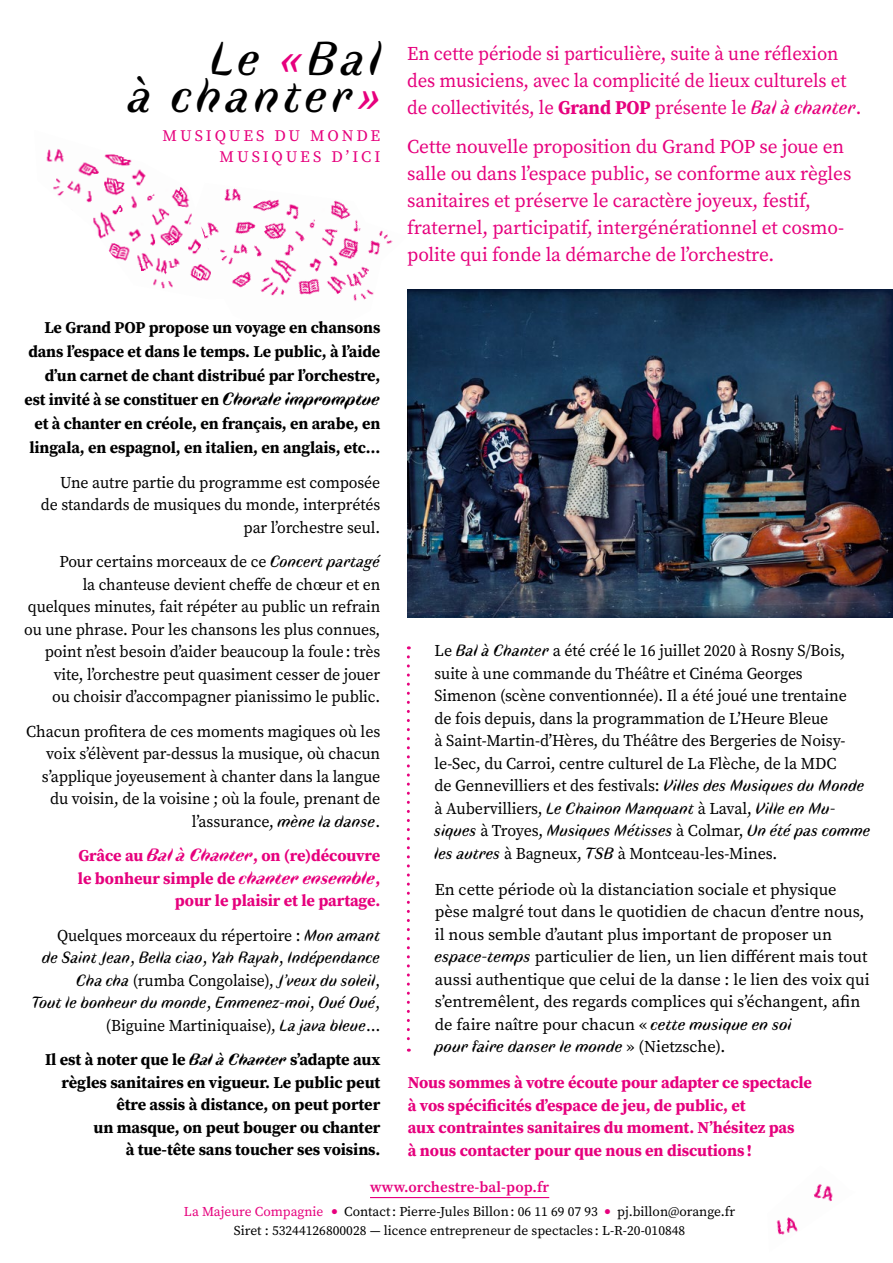
<style>
.page{position:relative;width:893px;height:1263px;background:#fff}
.page>*{position:absolute;margin:0;border:0;box-sizing:border-box;transform-origin:0 0}
.t1{font:italic 48px/37.5px "Faune Text";letter-spacing:.08em;color:#000;text-align:right}
.t2{font:19.5px/27px "Source Serif Pro";letter-spacing:-.005em;color:#e6007d}
.t3{font:19.5px/27px "Source Serif Pro";letter-spacing:-.005em;color:#e6007d;scale:.96 1}
.t4{font:16.5px/22.5px "Source Serif Pro";letter-spacing:-.005em;color:#000}
.t5{font:700 16.5px/24px "Source Serif Pro";letter-spacing:-.005em;color:#000;text-align:right}
.t6{font:16.5px/22.5px "Source Serif Pro";letter-spacing:-.005em;color:#000;text-align:right;scale:.96 1}
.t7{font:700 16.5px/22.5px "Source Serif Pro";letter-spacing:-.005em;color:#e6007d}
.t8{font:italic 16.5px/22.5px "Faune Text";letter-spacing:-.005em;color:#000}
.t9{font:italic 16.5px/22.5px "Faune Text";letter-spacing:-.005em;color:#000;text-align:right;scale:.96 1}
.t10{font:16.05px/21px "Source Serif Pro";letter-spacing:.17em;color:#e6007d;text-align:right}
.t11{font:600 15px "Source Serif Pro";letter-spacing:.01em;color:#e6007d}
.t12{font:13.5px/19.5px "Source Serif Pro";color:#000;text-align:center}
.s1{color:#e6007d}
.s2{font-family:"Faune Display";font-style:italic;font-size:18px}
.s3{font-family:"Faune Text";font-style:italic}
.s4{font-family:"Source Serif Pro";font-style:normal}
.s5{font-weight:400}
.s6{font-family:"Faune Text";font-weight:400;font-style:italic}
.s7{font-family:"Faune Display";font-style:italic}
.s8{font-weight:700}
.s9{font-size:22.5px;color:#e6007d}
</style>
<div class="page">
<img style="left:224px;top:188px;width:169px;height:113px">
<img style="left:46px;top:149px;width:178px;height:140px">
<img style="left:776px;top:1184px;width:57px;height:51px">
<svg style="left:407px;top:657px;width:3px;height:395px"></svg>
<img style="left:408px;top:289px;width:485px;height:329px">
<hr style="left:370px;top:1197px;width:179px;height:1px;background:#e6007d">
<h1 class="t1" style="left:129px;top:38px;width:255px">Le <span class="s1">«</span>Bal<br>à chanter<span class="s1">»</span></h1>
<p class="t10" style="left:163px;top:125px;width:219px">MUSIQUES DU MONDE<br>MUSIQUES D’ICI</p>
<p class="t5" style="left:25px;top:315px;width:357px">Le Grand POP propose un voyage en chansons dans l’espace et dans le temps. Le public, à l’aide d’un carnet de chant distribué par l’orchestre, est invité à se constituer en <span class="s2">Chorale impromptue </span>et à chanter en créole, en français, en arabe, en lingala, en espagnol, en italien, en anglais, etc…</p>
<p class="t6" style="left:41px;top:471px;width:355px">Une autre partie du programme est composée de standards de musiques du monde, interprétés par l’orchestre seul.</p>
<p class="t6" style="left:24px;top:550px;width:372px">Pour certains morceaux de ce <span class="s3">Concert partagé<br></span>la chanteuse devient cheffe de chœur et en quelques minutes, fait répéter au public un refrain ou une phrase. Pour les chansons les plus connues, point n’est besoin d’aider beaucoup la foule: très vite, l’orchestre peut quasiment cesser de jouer<br>ou choisir d’accompagner pianissimo le public.</p>
<p class="t4" style="left:26px;top:720px;width:356px;text-align:right">Chacun profitera de ces moments magiques où les voix s’élèvent par-dessus la musique, où chacun s’applique joyeusement à chanter dans la langue du voisin, de la voisine ; où la foule, prenant de l’assurance, <span class="s3">mène la danse</span>.</p>
<p class="t7" style="left:78px;top:844px;width:304px;text-align:right">Grâce au <span class="s2">Bal à Chanter</span>, on (re)découvre le bonheur simple de <span class="s2">chanter ensemble</span>, pour le plaisir et le partage.</p>
<p class="t6" style="left:57px;top:924px;width:338px">Quelques morceaux du répertoire : <span class="s3">Mon amant</span></p>
<p class="t9" style="left:32px;top:945px;width:364px">de Saint Jean<span class="s4">,</span> Bella ciao<span class="s4">,</span> Yah Rayah<span class="s4">,</span> Indépendance<br>Cha cha <span class="s4">(rumba Congolaise),</span> J’veux du soleil<span class="s4">,<br></span>Tout le bonheur du monde<span class="s4">,</span> Emmenez-moi<span class="s4">,</span> Oué Oué<span class="s4">,</span></p>
<p class="t5" style="left:45px;top:1007px;width:337px;line-height:34.5px"><span class="s5">(Biguine Martiniquaise),</span> <span class="s6">La java bleue</span><span class="s5">…<br></span>Il est à noter que le <span class="s7">Bal à Chanter</span> s’adapte aux</p>
<p class="t5" style="left:62px;top:1070px;width:320px;line-height:22.5px">règles sanitaires en vigueur. Le public peut être assis à distance, on peut porter<br>un masque, on peut bouger ou chanter<br>à tue-tête sans toucher ses voisins.</p>
<p class="t3" style="left:407px;top:40px;width:475px">En cette période si particulière, suite à une réflexion des musiciens, avec la complicité de lieux culturels et de collectivités, le <span class="s8">Grand POP</span> présente le <span class="s3">Bal à chanter</span>.</p>
<p class="t2" style="left:407px;top:133px;width:446px">Cette nouvelle proposition du Grand POP se joue en salle ou dans l’espace public, se conforme aux règles sanitaires et préserve le caractère joyeux, festif, fraternel, participatif, intergénérationnel et cosmo&shy;polite qui fonde la démarche de l’orchestre.</p>
<p class="t4" style="left:435px;top:639px;width:432px">Le <span class="s3">Bal à Chanter</span> a été créé le 16 juillet 2020 à Rosny S/Bois, suite à une commande du Théâtre et Cinéma Georges Simenon (scène conventionnée). Il a été joué une trentaine de fois depuis, dans la programmation de L’Heure Bleue<br>à Saint-Martin-d’Hères, du Théâtre des Bergeries de Noisy&shy;le-Sec, du Carroi, centre culturel de La Flèche, de la MDC<br>de Gennevilliers et des festivals: <span class="s3">Villes des Musiques du Monde</span></p>
<p class="t8" style="left:435px;top:796px;width:438px"><span class="s4">à Aubervilliers,</span> Le Chainon Manquant <span class="s4">à Laval,</span> Ville en Mu&shy;siques <span class="s4">à Troyes,</span> Musiques Métisses <span class="s4">à Colmar,</span> Un été pas comme</p>
<p class="t4" style="left:435px;top:835px;width:403px;line-height:36px"><span class="s3">les autres</span> à Bagneux, <span class="s3">TSB</span> à Montceau-les-Mines.<br>En cette période où la distanciation sociale et physique</p>
<p class="t4" style="left:435px;top:900px;width:436px">pèse malgré tout dans le quotidien de chacun d’entre nous, il nous semble d’autant plus important de proposer un <span class="s3">espace-temps</span> particulier de lien, un lien différent mais tout aussi authentique que celui de la danse : le lien des voix qui s’entremêlent, des regards complices qui s’échangent, afin de faire naître pour chacun « <span class="s3">cette musique en soi</span></p>
<p class="t8" style="left:435px;top:1035px;width:292px">pour faire danser le monde <span class="s4">» (Nietzsche).</span></p>
<p class="t7" style="left:408px;top:1071px;width:406px">Nous sommes à votre écoute pour adapter ce spectacle à vos spécificités d’espace de jeu, de public, et<br>aux contraintes sanitaires du moment. N’hésitez pas<br>à nous contacter pour que nous en discutions !</p>
<p class="t11" style="left:370px;top:1176px;width:181px">www.orchestre-bal-pop.fr</p>
<p class="t12" style="left:184px;top:1201px;width:553px"><span class="s1">La Majeure Compagnie</span> <span class="s9">•</span> Contact: Pierre-Jules Billon: 06 11 69 07 93 <span class="s9">•</span> pj.billon@orange.fr<br>Siret : 53244126800028 — licence entrepreneur de spectacles : L-R-20-010848</p>
</div>
